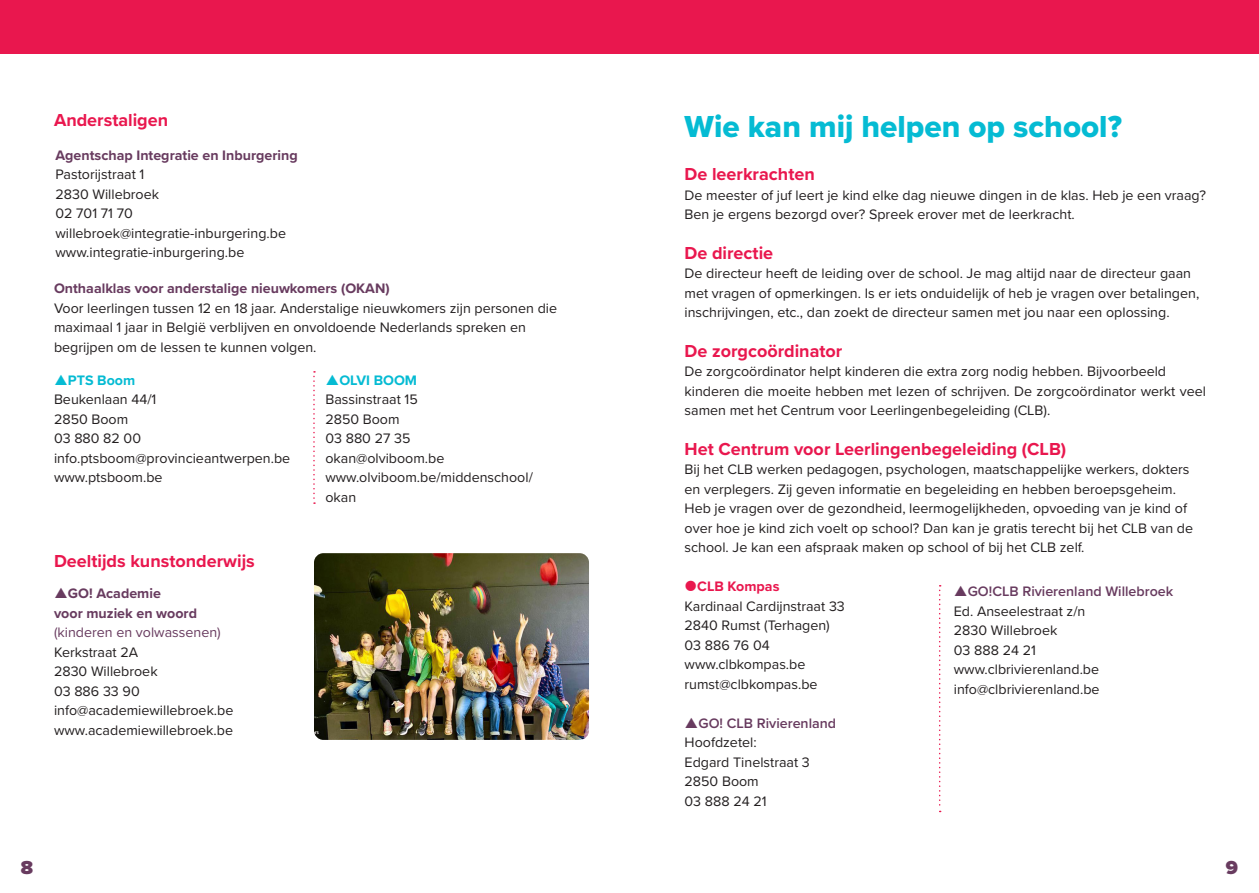
<style>
.page{position:relative;width:1259px;height:893px;background:#fff}
.page>*{position:absolute;margin:0;border:0;box-sizing:border-box;transform-origin:0 0}
.Titel_1{font:31.5px "Proxima Nova Extrabld";color:#05bbd3}
.t1{font:900 19.5px "Proxima Nova";color:#683b5f}
.Titel_2{font:700 18px "Proxima Nova";color:#e9174e}
.t2{font:14.25px/19.5px "Proxima Nova";color:#231f20}
.t3{font:700 14.25px/19.5px "Proxima Nova";color:#683b5f}
.t4{font:600 14.25px "Proxima Nova";color:#683b5f}
.t5{font:700 14.25px "Proxima Nova";color:#05bbd3}
.t6{font:700 14.25px "Proxima Nova";color:#e9174e}
.s1{font-weight:400}
</style>
<div class="page">
<svg style="left:939px;top:585px;width:1px;height:227px"></svg>
<svg style="left:313px;top:371px;width:2px;height:133px"></svg>
<img style="left:314px;top:553px;width:275px;height:187px">
<div style="left:0;top:0;width:1259px;height:54px;background:#e9174e"></div>
<p class="Titel_2" style="left:54px;top:107px;width:116px">Anderstaligen</p>
<p class="t3" style="left:56px;top:145px;width:244px">Agentschap Integratie en Inburgering</p>
<p class="t2" style="left:56px;top:164px;width:90px">Pastorijstraat 1</p>
<p class="t2" style="left:56px;top:183px;width:105px">2830 Willebroek</p>
<p class="t2" style="left:56px;top:203px;width:79px">02 701 71 70</p>
<p class="t2" style="left:56px;top:222px;width:232px">willebroek@integratie-inburgering.be</p>
<p class="t2" style="left:56px;top:242px;width:190px">www.integratie-inburgering.be</p>
<p class="t3" style="left:54px;top:278px;width:337px">Onthaalklas voor anderstalige nieuwkomers (OKAN)</p>
<p class="t2" style="left:54px;top:298px;width:504px">Voor leerlingen tussen 12 en 18 jaar. Anderstalige nieuwkomers zijn personen die maximaal 1 jaar in België verblijven en onvoldoende Nederlands spreken en</p>
<p class="t2" style="left:54px;top:337px;width:264px">begrijpen om de lessen te kunnen volgen.</p>
<p class="t5" style="left:68px;top:369px;width:69px">PTS Boom</p>
<p class="t2" style="left:54px;top:389px;width:104px">Beukenlaan 44/1</p>
<p class="t2" style="left:54px;top:409px;width:76px">2850 Boom</p>
<p class="t2" style="left:54px;top:428px;width:89px">03 880 82 00</p>
<p class="t2" style="left:54px;top:448px;width:238px">info.ptsboom@provincieantwerpen.be</p>
<p class="t2" style="left:54px;top:467px;width:110px">www.ptsboom.be</p>
<p class="t5" style="left:339px;top:369px;width:79px">OLVI BOOM</p>
<p class="t2" style="left:325px;top:389px;width:94px">Bassinstraat 15</p>
<p class="t2" style="left:325px;top:409px;width:76px">2850 Boom</p>
<p class="t2" style="left:325px;top:428px;width:87px">03 880 27 35</p>
<p class="t2" style="left:325px;top:448px;width:121px">okan@olviboom.be</p>
<p class="t2" style="left:325px;top:467px;width:209px">www.olviboom.be/middenschool/ okan</p>
<p class="Titel_2" style="left:54px;top:548px;width:202px">Deeltijds kunstonderwijs</p>
<p class="t3" style="left:54px;top:584px;width:168px;text-indent:14px">GO! Academie<br>voor muziek en woord <span class="s1">(kinderen en volwassenen)</span></p>
<p class="t2" style="left:54px;top:642px;width:86px">Kerkstraat 2A</p>
<p class="t2" style="left:54px;top:661px;width:105px">2830 Willebroek</p>
<p class="t2" style="left:54px;top:681px;width:87px">03 886 33 90</p>
<p class="t2" style="left:54px;top:700px;width:181px">info@academiewillebroek.be www.academiewillebroek.be</p>
<p class="Titel_1" style="left:684px;top:103px;width:439px">Wie kan mij helpen op school?</p>
<p class="Titel_2" style="left:684px;top:161px;width:132px">De leerkrachten</p>
<p class="t2" style="left:684px;top:184px;width:523px">De meester of juf leert je kind elke dag nieuwe dingen in de klas. Heb je een vraag?<br>Ben je ergens bezorgd over? Spreek erover met de leerkracht.</p>
<p class="Titel_2" style="left:684px;top:239px;width:90px">De directie</p>
<p class="t2" style="left:684px;top:263px;width:516px">De directeur heeft de leiding over de school. Je mag altijd naar de directeur gaan met vragen of opmerkingen. Is er iets onduidelijk of heb je vragen over betalingen, inschrijvingen, etc., dan zoekt de directeur samen met jou naar een oplossing.</p>
<p class="Titel_2" style="left:684px;top:337px;width:159px">De zorgcoördinator</p>
<p class="t2" style="left:684px;top:361px;width:483px">De zorgcoördinator helpt kinderen die extra zorg nodig hebben. Bijvoorbeeld</p>
<p class="t2" style="left:684px;top:381px;width:523px">kinderen die moeite hebben met lezen of schrijven. De zorgcoördinator werkt veel samen met het Centrum voor Leerlingenbegeleiding (CLB).</p>
<p class="Titel_2" style="left:684px;top:435px;width:383px">Het Centrum voor Leerlingenbegeleiding (CLB)</p>
<p class="t2" style="left:684px;top:459px;width:510px">Bij het CLB werken pedagogen, psychologen, maatschappelijke werkers, dokters en verplegers. Zij geven informatie en begeleiding en hebben beroepsgeheim.<br>Heb je vragen over de gezondheid, leermogelijkheden, opvoeding van je kind of over hoe je kind zich voelt op school? Dan kan je gratis terecht bij het CLB van de school. Je kan een afspraak maken op school of bij het CLB zelf.</p>
<p class="t6" style="left:697px;top:576px;width:84px">CLB Kompas</p>
<p class="t2" style="left:684px;top:596px;width:162px">Kardinaal Cardijnstraat 33</p>
<p class="t2" style="left:684px;top:615px;width:147px">2840 Rumst (Terhagen)</p>
<p class="t2" style="left:684px;top:635px;width:87px">03 886 76 04</p>
<p class="t2" style="left:684px;top:654px;width:122px">www.clbkompas.be</p>
<p class="t2" style="left:684px;top:674px;width:134px">rumst@clbkompas.be</p>
<p class="t4" style="left:698px;top:712px;width:139px">GO! CLB Rivierenland</p>
<p class="t2" style="left:684px;top:732px;width:74px">Hoofdzetel:</p>
<p class="t2" style="left:684px;top:752px;width:127px">Edgard Tinelstraat 3</p>
<p class="t2" style="left:684px;top:771px;width:76px">2850 Boom</p>
<p class="t2" style="left:684px;top:791px;width:84px">03 888 24 21</p>
<p class="t4" style="left:967px;top:581px;width:207px">GO!CLB Rivierenland Willebroek</p>
<p class="t2" style="left:954px;top:601px;width:133px">Ed. Anseelestraat z/n</p>
<p class="t2" style="left:954px;top:620px;width:105px">2830 Willebroek</p>
<p class="t2" style="left:954px;top:640px;width:84px">03 888 24 21</p>
<p class="t2" style="left:954px;top:659px;width:147px">www.clbrivierenland.be</p>
<p class="t2" style="left:954px;top:679px;width:147px">info@clbrivierenland.be</p>
<h2 class="t1" style="left:21px;top:853px;width:14px">8</h2>
<h2 class="t1" style="left:1225px;top:853px;width:14px">9</h2>
</div>
